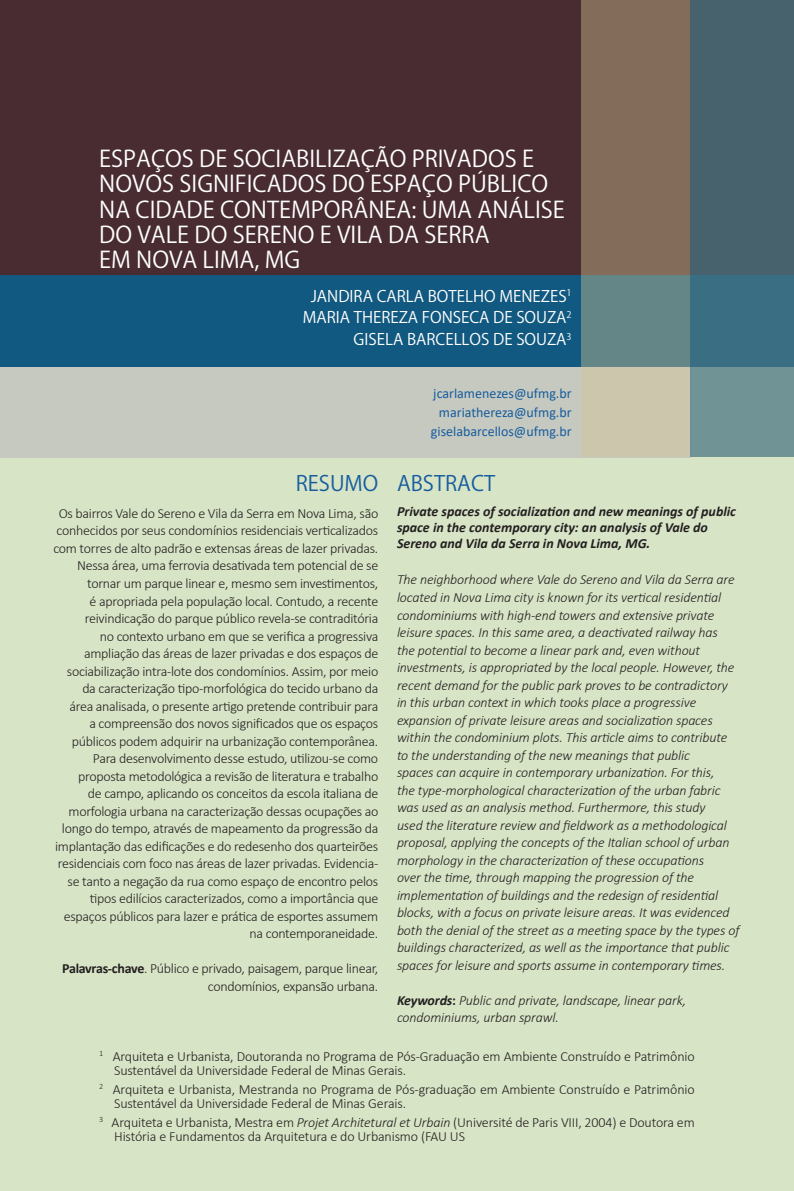
<style>
.page{position:relative;width:794px;height:1191px;background:#d8e4c6}
.page>*{position:absolute;margin:0;border:0;box-sizing:border-box;transform-origin:0 0}
.t1{font:22.75px/25.2px "Koz Go Pr 6 N";color:#fff}
.t2{font:21px "Koz Go Pr 6 N";color:#175d9e}
.t3{font:15.75px "Koz Go Pr 6 N";color:#fff}
.t4{font:300 14px/17.5px "Calibri";letter-spacing:-.02em;color:#231f20}
.t5{font:italic 300 14px/17.5px "Calibri";letter-spacing:-.01em;color:#231f20}
.t6{font:italic 700 14px/15.8px "Calibri";color:#231f20}
.t7{font:14px "Calibri";color:#175d9e}
.s1{font-weight:700}
.s2{font-weight:700;font-style:normal}
.s3{font-style:italic}
</style>
<div class="page">
<div style="left:0;top:0;width:794px;height:275px;background:#482c31"></div>
<div style="left:0;top:275px;width:690px;height:183px;background:#c6c9c0"></div>
<div style="left:0;top:275px;width:793px;height:92px;background:#115980"></div>
<svg style="left:581px;top:0;width:109px;height:457px;background:#8b8273"></svg>
<svg style="left:690px;top:0;width:104px;height:457px;background:#4c6e79"></svg>
<p class="t1" style="left:99px;top:147px;width:467px">ESPAÇOS DE SOCIABILIZAÇÃO PRIVADOS E NOVOS SIGNIFICADOS DO ESPAÇO PÚBLICO NA CIDADE CONTEMPORÂNEA: UMA ANÁLISE DO VALE DO SERENO E VILA DA SERRA</p>
<p class="t1" style="left:99px;top:247px;width:203px">EM NOVA LIMA, MG</p>
<p class="t3" style="left:311px;top:287px;width:262px">JANDIRA CARLA BOTELHO MENEZES<sup>1</sup></p>
<p class="t3" style="left:303px;top:308px;width:270px">MARIA THEREZA FONSECA DE SOUZA<sup>2</sup></p>
<p class="t3" style="left:354px;top:330px;width:219px">GISELA BARCELLOS DE SOUZA<sup>3</sup></p>
<p class="t7" style="left:433px;top:383px;width:140px">jcarlamenezes@ufmg.br</p>
<p class="t7" style="left:439px;top:402px;width:134px">mariathereza@ufmg.br</p>
<p class="t7" style="left:431px;top:421px;width:142px">giselabarcellos@ufmg.br</p>
<p class="t2" style="left:296px;top:471px;width:84px">RESUMO</p>
<p class="t4" style="left:53px;top:504px;width:326px;text-align:right">Os bairros Vale do Sereno e Vila da Serra em Nova Lima, são conhecidos por seus condomínios residenciais verticalizados com torres de alto padrão e extensas áreas de lazer privadas.<br>Nessa área, uma ferrovia desativada tem potencial de se tornar um parque linear e, mesmo sem investimentos,<br>é apropriada pela população local. Contudo, a recente reivindicação do parque público revela-se contraditória<br>no contexto urbano em que se verifica a progressiva ampliação das áreas de lazer privadas e dos espaços de sociabilização intra-lote dos condomínios. Assim, por meio da caracterização tipo-morfológica do tecido urbano da<br>área analisada, o presente artigo pretende contribuir para<br>a compreensão dos novos significados que os espaços públicos podem adquirir na urbanização contemporânea.<br>Para desenvolvimento desse estudo, utilizou-se como proposta metodológica a revisão de literatura e trabalho<br>de campo, aplicando os conceitos da escola italiana de morfologia urbana na caracterização dessas ocupações ao longo do tempo, através de mapeamento da progressão da implantação das edificações e do redesenho dos quarteirões residenciais com foco nas áreas de lazer privadas. Evidencia&shy;se tanto a negação da rua como espaço de encontro pelos tipos edilícios caracterizados, como a importância que espaços públicos para lazer e prática de esportes assumem na contemporaneidade.</p>
<p class="t4" style="left:62px;top:959px;width:318px;text-align:right"><span class="s1">Palavras-chave</span>. Público e privado, paisagem, parque linear, condomínios, expansão urbana.</p>
<p class="t2" style="left:397px;top:471px;width:100px">ABSTRACT</p>
<p class="t6" style="left:397px;top:503px;width:340px">Private spaces of socialization and new meanings of public space in the contemporary city: an analysis of Vale do<br>Sereno and Vila da Serra in Nova Lima, MG.</p>
<p class="t5" style="left:397px;top:571px;width:344px">The neighborhood where Vale do Sereno and Vila da Serra are located in Nova Lima city is known for its vertical residential condominiums with high-end towers and extensive private leisure spaces. In this same area, a deactivated railway has<br>the potential to become a linear park and, even without investments, is appropriated by the local people. However, the recent demand for the public park proves to be contradictory in this urban context in which tooks place a progressive expansion of private leisure areas and socialization spaces within the condominium plots. This article aims to contribute to the understanding of the new meanings that public<br>spaces can acquire in contemporary urbanization. For this,<br>the type-morphological characterization of the urban fabric was used as an analysis method. Furthermore, this study<br>used the literature review and fieldwork as a methodological proposal, applying the concepts of the Italian school of urban morphology in the characterization of these occupations<br>over the time, through mapping the progression of the implementation of buildings and the redesign of residential blocks, with a focus on private leisure areas. It was evidenced both the denial of the street as a meeting space by the types of buildings characterized, as well as the importance that public spaces for leisure and sports assume in contemporary times.</p>
<p class="t5" style="left:397px;top:991px;width:291px"><span class="s1">Keywords</span><span class="s2">:</span> Public and private, landscape, linear park, condominiums, urban sprawl.</p>
<p class="t4" style="left:114px;top:1048px;width:582px;line-height:14px;text-indent:-15px"><sup>1</sup> Arquiteta e Urbanista, Doutoranda no Programa de Pós-Graduação em Ambiente Construído e Patrimônio<br>Sustentável da Universidade Federal de Minas Gerais.</p>
<p class="t4" style="left:114px;top:1081px;width:582px;line-height:14px;text-indent:-15px"><sup>2</sup> Arquiteta e Urbanista, Mestranda no Programa de Pós-graduação em Ambiente Construído e Patrimônio<br>Sustentável da Universidade Federal de Minas Gerais.</p>
<p class="t4" style="left:114px;top:1114px;width:582px;line-height:14px;text-indent:-15px"><sup>3</sup> Arquiteta e Urbanista, Mestra em <span class="s3">Projet Architetural et Urbain</span> (Université de Paris VIII, 2004) e Doutora em<br>História e Fundamentos da Arquitetura e do Urbanismo (FAU US</p>
</div>
